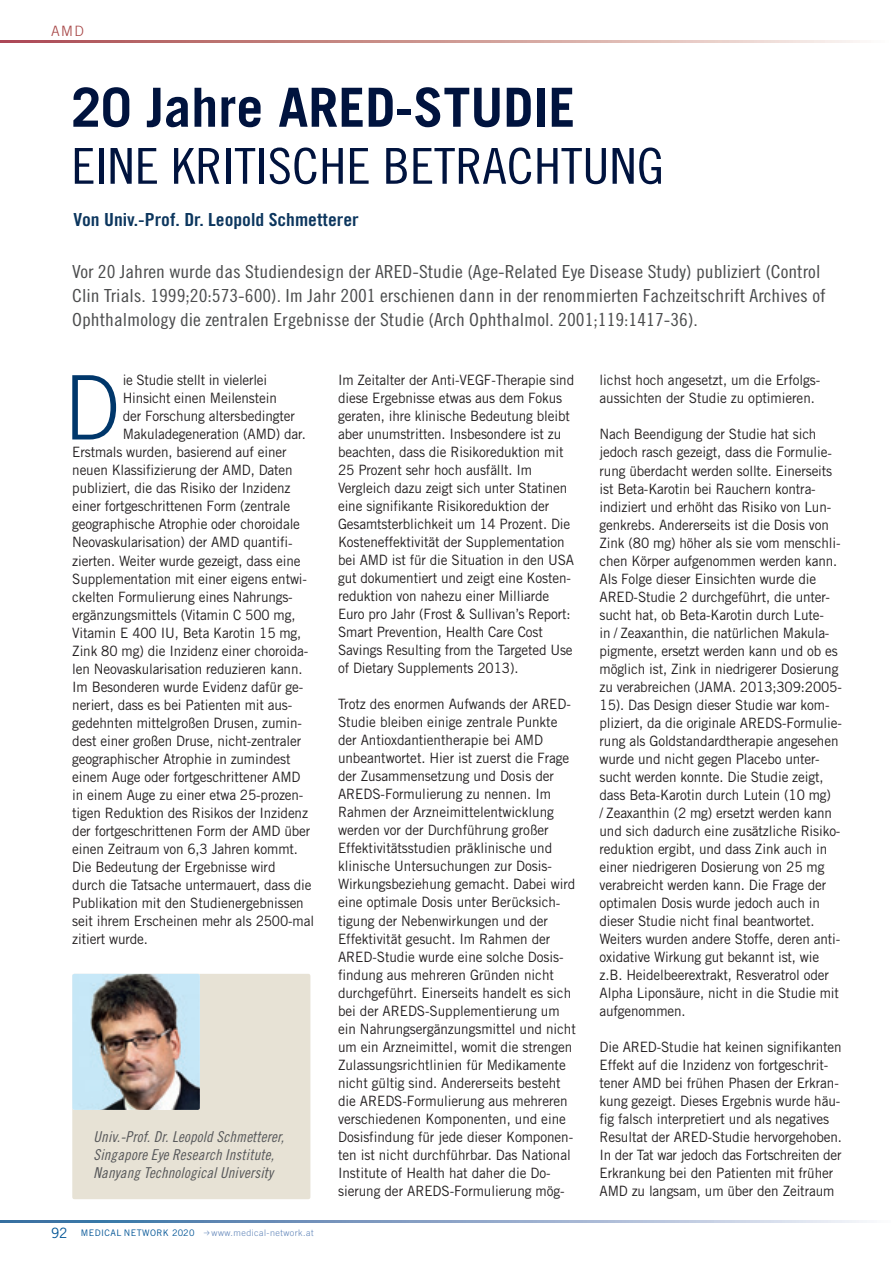
<style>
.page{position:relative;width:893px;height:1263px;background:#fff}
.page>*{position:absolute;margin:0;border:0;box-sizing:border-box;transform-origin:0 0}
.t1{font:300 89.1px "Trade Gothic";color:#00376b;scale:.95 1}
.t2{font:700 54px "Trade Gothic";color:#00133e}
.t3{font:49.5px "Trade Gothic Cond Eighteen";color:#00133e;scale:1.1 1}
.t4{font:18px/24px "Trade Gothic Cond Eighteen";color:#4b4c4d;scale:1.1 1}
.t5{font:18px "Trade Gothic Bold Cond Twenty";color:#0c365e;scale:1.1 1}
.t6{font:15px/18px "Trade Gothic Cond Eighteen Obl";letter-spacing:.01em;color:#57585a}
.t7{font:14.25px/18px "Trade Gothic";letter-spacing:-.01em;color:#231f20;scale:.95 1}
.t8{font:300 14.25px "Trade Gothic";color:#a64444}
.t9{font:300 9px "Trade Gothic";letter-spacing:.05em;color:#5d82b7}
.t10{font:9px "Trade Gothic";letter-spacing:.05em;color:#005495}
.s1{font-size:14.25px}
</style>
<div class="page">
<svg style="left:0;top:40px;width:860px;height:3px;background:#cf9997"></svg>
<svg style="left:0;top:1220px;width:867px;height:2px;background:#8aa6c7"></svg>
<div style="left:72px;top:974px;width:238px;height:225px;background:#e7e2d5;border-radius:2px"></div>
<img style="left:72px;top:974px;width:128px;height:136px">
<p class="t8" style="left:51px;top:23px;width:34px">AMD</p>
<h2 class="t2" style="left:71px;top:74px;width:506px">20 Jahre ARED-STUDIE</h2>
<h3 class="t3" style="left:71px;top:137px;width:540px">EINE KRITISCHE BETRACHTUNG</h3>
<p class="t5" style="left:73px;top:208px;width:261px">Von Univ.-Prof. Dr. Leopold Schmetterer</p>
<p class="t4" style="left:72px;top:259px;width:686px">Vor 20 Jahren wurde das Studiendesign der ARED-Studie (Age-Related Eye Disease Study) publiziert (Control<br>Clin Trials. 1999;20:573-600). Im Jahr 2001 erschienen dann in der renommierten Fachzeitschrift Archives of<br>Ophthalmology die zentralen Ergebnisse der Studie (Arch Ophthalmol. 2001;119:1417-36).</p>
<h1 class="t1" style="left:64px;top:355px;width:61px">D</h1>
<p class="t7" style="left:123px;top:371px;width:153px">ie Studie stellt in vielerlei</p>
<p class="t7" style="left:123px;top:389px;width:164px">Hinsicht einen Meilenstein</p>
<p class="t7" style="left:123px;top:407px;width:183px">der Forschung altersbedingter</p>
<p class="t7" style="left:123px;top:425px;width:194px">Makuladegeneration (AMD) dar.</p>
<p class="t7" style="left:72px;top:443px;width:227px">Erstmals wurden, basierend auf einer</p>
<p class="t7" style="left:72px;top:461px;width:234px">neuen Klassifizierung der AMD, Daten</p>
<p class="t7" style="left:72px;top:479px;width:231px">publiziert, die das Risiko der Inzidenz</p>
<p class="t7" style="left:72px;top:497px;width:231px">einer fortgeschrittenen Form (zentrale</p>
<p class="t7" style="left:72px;top:515px;width:241px">geographische Atrophie oder choroidale</p>
<p class="t7" style="left:72px;top:533px;width:233px">Neovaskularisation) der AMD quantifi-</p>
<p class="t7" style="left:72px;top:551px;width:242px">zierten. Weiter wurde gezeigt, dass eine</p>
<p class="t7" style="left:72px;top:569px;width:249px">Supplementation mit einer eigens entwi-</p>
<p class="t7" style="left:72px;top:587px;width:234px">ckelten Formulierung eines Nahrungs-</p>
<p class="t7" style="left:72px;top:605px;width:236px">ergänzungsmittels (Vitamin C 500 mg,</p>
<p class="t7" style="left:72px;top:623px;width:243px">Vitamin E 400 IU, Beta Karotin 15 mg,</p>
<p class="t7" style="left:72px;top:641px;width:250px">Zink 80 mg) die Inzidenz einer choroida-</p>
<p class="t7" style="left:72px;top:659px;width:244px">len Neovaskularisation reduzieren kann.</p>
<p class="t7" style="left:72px;top:677px;width:245px">Im Besonderen wurde Evidenz dafür ge-</p>
<p class="t7" style="left:72px;top:695px;width:233px">neriert, dass es bei Patienten mit aus-</p>
<p class="t7" style="left:72px;top:713px;width:243px">gedehnten mittelgroßen Drusen, zumin-</p>
<p class="t7" style="left:72px;top:731px;width:243px">dest einer großen Druse, nicht-zentraler</p>
<p class="t7" style="left:72px;top:749px;width:231px">geographischer Atrophie in zumindest</p>
<p class="t7" style="left:72px;top:767px;width:242px">einem Auge oder fortgeschrittener AMD</p>
<p class="t7" style="left:72px;top:785px;width:245px">in einem Auge zu einer etwa 25-prozen-</p>
<p class="t7" style="left:72px;top:803px;width:250px">tigen Reduktion des Risikos der Inzidenz</p>
<p class="t7" style="left:72px;top:821px;width:252px">der fortgeschrittenen Form der AMD über</p>
<p class="t7" style="left:72px;top:839px;width:239px">einen Zeitraum von 6,3 Jahren kommt.</p>
<p class="t7" style="left:72px;top:857px;width:215px">Die Bedeutung der Ergebnisse wird</p>
<p class="t7" style="left:72px;top:875px;width:253px">durch die Tatsache untermauert, dass die</p>
<p class="t7" style="left:72px;top:893px;width:245px">Publikation mit den Studienergebnissen</p>
<p class="t7" style="left:72px;top:911px;width:256px">seit ihrem Erscheinen mehr als 2500-mal</p>
<p class="t7" style="left:72px;top:929px;width:81px">zitiert wurde.</p>
<p class="t6" style="left:94px;top:1127px;width:192px">Univ.-Prof. Dr. Leopold Schmetterer,<br>Singapore Eye Research Institute,<br>Nanyang Technological University</p>
<p class="t10" style="left:51px;top:1227px;width:145px"><span class="s1">92</span> MEDICAL NETWORK 2020</p>
<p class="t9" style="left:212px;top:1227px;width:103px">www.medical-network.at</p>
<p class="t7" style="left:338px;top:371px;width:250px">Im Zeitalter der Anti-VEGF-Therapie sind diese Ergebnisse etwas aus dem Fokus geraten, ihre klinische Bedeutung bleibt aber unumstritten. Insbesondere ist zu beachten, dass die Risikoreduktion mit 25 Prozent sehr hoch ausfällt. Im Vergleich dazu zeigt sich unter Statinen eine signifikante Risikoreduktion der Gesamtsterblichkeit um 14 Prozent. Die Kosteneffektivität der Supplementation bei AMD ist für die Situation in den USA gut dokumentiert und zeigt eine Kosten&shy;reduktion von nahezu einer Milliarde Euro pro Jahr (Frost &amp; Sullivan’s Report:<br>Smart Prevention, Health Care Cost Savings Resulting from the Targeted Use of Dietary Supplements 2013).</p>
<p class="t7" style="left:338px;top:695px;width:252px">Trotz des enormen Aufwands der ARED-Studie bleiben einige zentrale Punkte der Antioxdantientherapie bei AMD unbeantwortet. Hier ist zuerst die Frage der Zusammensetzung und Dosis der AREDS-Formulierung zu nennen. Im Rahmen der Arzneimittelentwicklung werden vor der Durchführung großer Effektivitätsstudien präklinische und klinische Untersuchungen zur Dosis-Wirkungsbeziehung gemacht. Dabei wird eine optimale Dosis unter Berücksich&shy;tigung der Nebenwirkungen und der Effektivität gesucht. Im Rahmen der ARED-Studie wurde eine solche Dosis&shy;findung aus mehreren Gründen nicht durchgeführt. Einerseits handelt es sich bei der AREDS-Supplementierung um ein Nahrungsergänzungsmittel und nicht um ein Arzneimittel, womit die strengen Zulassungsrichtlinien für Medikamente nicht gültig sind. Andererseits besteht die AREDS-Formulierung aus mehreren verschiedenen Komponenten, und eine Dosisfindung für jede dieser Komponen&shy;ten ist nicht durchführbar. Das National Institute of Health hat daher die Do&shy;sierung der AREDS-Formulierung mög-</p>
<p class="t7" style="left:600px;top:371px;width:233px">lichst hoch angesetzt, um die Erfolgs&shy;aussichten der Studie zu optimieren.</p>
<p class="t7" style="left:600px;top:425px;width:257px">Nach Beendigung der Studie hat sich jedoch rasch gezeigt, dass die Formulie&shy;rung überdacht werden sollte. Einerseits ist Beta-Karotin bei Rauchern kontra&shy;indiziert und erhöht das Risiko von Lun&shy;genkrebs. Andererseits ist die Dosis von Zink (80 mg) höher als sie vom menschli&shy;chen Körper aufgenommen werden kann.<br>Als Folge dieser Einsichten wurde die ARED-Studie 2 durchgeführt, die unter&shy;sucht hat, ob Beta-Karotin durch Lute-<br>in / Zeaxanthin, die natürlichen Makula&shy;pigmente, ersetzt werden kann und ob es möglich ist, Zink in niedrigerer Dosierung zu verabreichen (JAMA. 2013;309:2005- 15). Das Design dieser Studie war kom&shy;pliziert, da die originale AREDS-Formulie&shy;rung als Goldstandardtherapie angesehen wurde und nicht gegen Placebo unter&shy;sucht werden konnte. Die Studie zeigt, dass Beta-Karotin durch Lutein (10 mg)<br>/ Zeaxanthin (2 mg) ersetzt werden kann und sich dadurch eine zusätzliche Risiko&shy;reduktion ergibt, und dass Zink auch in einer niedrigeren Dosierung von 25 mg verabreicht werden kann. Die Frage der optimalen Dosis wurde jedoch auch in dieser Studie nicht final beantwortet.<br>Weiters wurden andere Stoffe, deren anti&shy;oxidative Wirkung gut bekannt ist, wie z.B. Heidelbeerextrakt, Resveratrol oder Alpha Liponsäure, nicht in die Studie mit aufgenommen.</p>
<p class="t7" style="left:600px;top:1037px;width:257px">Die ARED-Studie hat keinen signifikanten Effekt auf die Inzidenz von fortgeschrit&shy;tener AMD bei frühen Phasen der Erkran&shy;kung gezeigt. Dieses Ergebnis wurde häu&shy;fig falsch interpretiert und als negatives Resultat der ARED-Studie hervorgehoben.<br>In der Tat war jedoch das Fortschreiten der Erkrankung bei den Patienten mit früher AMD zu langsam, um über den Zeitraum</p>
</div>
